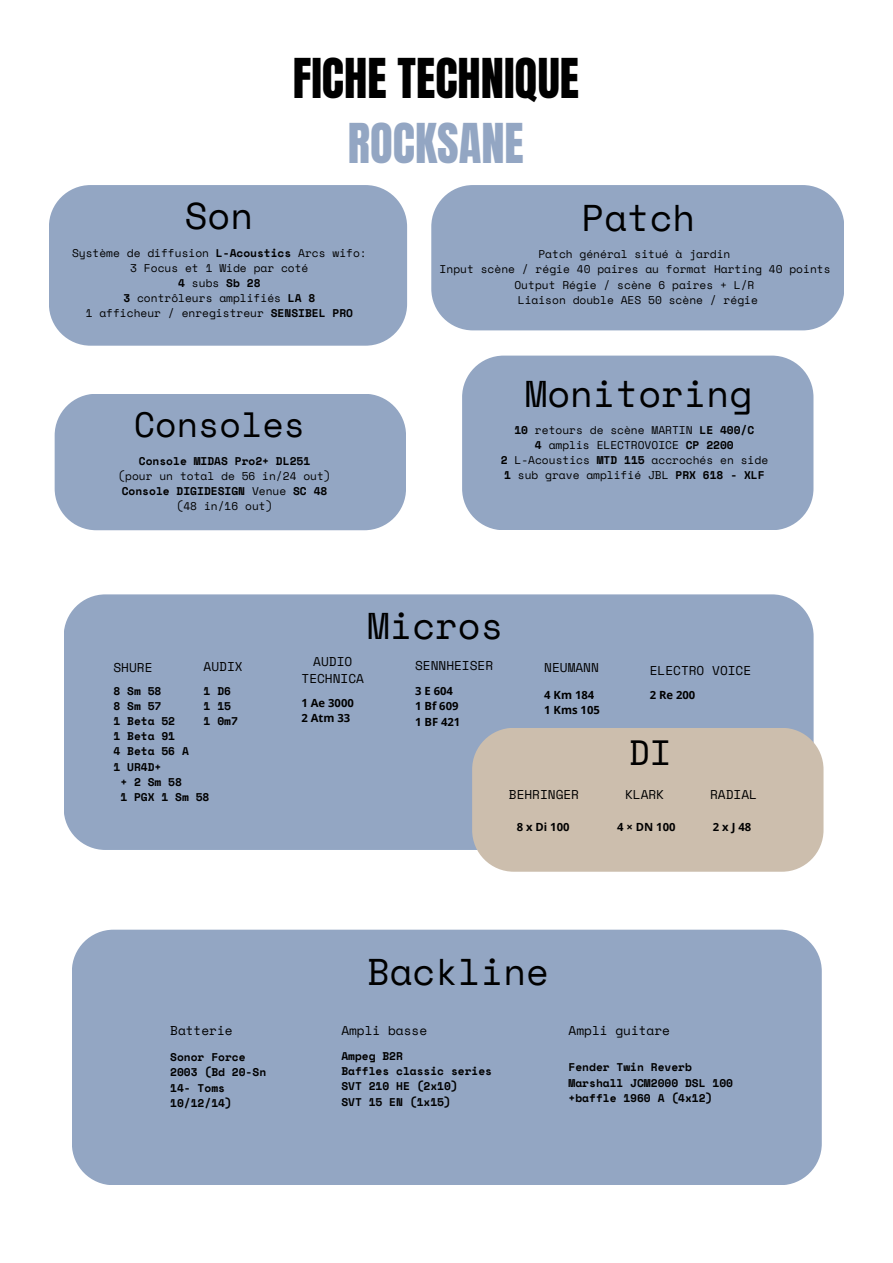
<style>
.page{position:relative;width:893px;height:1263px;background:#fff}
.page>*{position:absolute;margin:0;border:0;box-sizing:border-box;transform-origin:0 0}
.t1{font:46.72px/65.1px "Anton";color:#000;text-align:center}
.t2{font:37.12px "Space Mono";color:#000}
.t3{font:35.03px "Space Mono";color:#000}
.t4{font:12.75px/17.4px "Space Mono";color:#000;text-align:center}
.t5{font:700 11.25px "Open Sans";color:#000}
.t6{font:11.18px "Space Mono";color:#000}
.t7{font:700 11.18px/15.1px "Space Mono";color:#000}
.s1{color:#93a6c3}
.s2{font-weight:700}
.s3{font-weight:400}
</style>
<div class="page">
<div style="left:49px;top:185px;width:358px;height:161px;background:#93a6c3;border-radius:42px"></div>
<div style="left:431px;top:185px;width:413px;height:145px;background:#93a6c3;border-radius:42px"></div>
<div style="left:55px;top:394px;width:351px;height:136px;background:#93a6c3;border-radius:42px"></div>
<div style="left:462px;top:356px;width:351px;height:174px;background:#93a6c3;border-radius:42px"></div>
<div style="left:64px;top:594px;width:749px;height:256px;background:#93a6c3;border-radius:42px"></div>
<div style="left:472px;top:728px;width:351px;height:144px;background:#ccbead;border-radius:42px"></div>
<div style="left:72px;top:930px;width:749px;height:255px;background:#93a6c3;border-radius:42px"></div>
<h1 class="t1" style="left:293px;top:47px;width:288px">FICHE TECHNIQUE<br><span class="s1">ROCKSANE</span></h1>
<h3 class="t2" style="left:185px;top:187px;width:70px">Son</h3>
<p class="t6" style="left:72px;top:244px;width:296px">Système de diffusion <span class="s2">L-Acoustics</span> Arcs wifo:</p>
<p class="t6" style="left:130px;top:259px;width:180px">3 Focus et 1 Wide par coté</p>
<p class="t7" style="left:178px;top:275px;width:84px">4 <span class="s3">subs</span> Sb 28</p>
<p class="t6" style="left:123px;top:290px;width:193px"><span class="s2">3</span> contrôleurs amplifiés <span class="s2">LA 8</span></p>
<p class="t6" style="left:86px;top:305px;width:269px">1 afficheur / enregistreur <span class="s2">SENSIBEL PRO</span></p>
<h3 class="t3" style="left:134px;top:398px;width:173px">Consoles</h3>
<p class="t7" style="left:139px;top:453px;width:173px">Console MIDAS Pro2+ DL251</p>
<p class="t6" style="left:118px;top:467px;width:214px">(pour un total de 56 in/24 out)</p>
<p class="t7" style="left:122px;top:483px;width:207px">Console DIGIDESIGN <span class="s3">Venue</span> SC 48</p>
<p class="t6" style="left:177px;top:498px;width:97px">(48 in/16 out)</p>
<h3 class="t2" style="left:581px;top:190px;width:115px">Patch</h3>
<p class="t6" style="left:538px;top:246px;width:194px">Patch général situé à jardin</p>
<p class="t6" style="left:439px;top:261px;width:392px">Input scène / régie 40 paires au format Harting 40 points</p>
<p class="t6" style="left:514px;top:276px;width:242px">Output Régie / scène 6 paires + L/R</p>
<p class="t6" style="left:518px;top:291px;width:242px">Liaison double AES 50 scène / régie</p>
<h3 class="t2" style="left:525px;top:366px;width:229px">Monitoring</h3>
<p class="t6" style="left:514px;top:421px;width:241px"><span class="s2">10</span> retours de scène MARTIN <span class="s2">LE 400/C</span></p>
<p class="t6" style="left:535px;top:436px;width:200px"><span class="s2">4</span> amplis ELECTROVOICE <span class="s2">CP 2200</span></p>
<p class="t6" style="left:501px;top:451px;width:269px"><span class="s2">2</span> L-Acoustics <span class="s2">MTD 115</span> accrochés en side</p>
<p class="t6" style="left:504px;top:467px;width:262px"><span class="s2">1</span> sub grave amplifié JBL <span class="s2">PRX 618 - XLF</span></p>
<h4 class="t2" style="left:367px;top:598px;width:138px">Micros</h4>
<p class="t4" style="left:204px;top:658px;width:40px">AUDIX</p>
<p class="t7" style="left:204px;top:683px;width:29px">1 D6</p>
<h3 class="t7" style="left:204px;top:698px;width:29px">1 15</h3>
<h4 class="t7" style="left:204px;top:713px;width:36px">1 0m7</h4>
<p class="t4" style="left:113px;top:659px;width:40px">SHURE</p>
<h4 class="t7" style="left:113px;top:683px;width:49px">8 Sm 58</h4>
<p class="t7" style="left:113px;top:698px;width:49px">8 Sm 57</p>
<p class="t7" style="left:113px;top:713px;width:63px">1 Beta 52</p>
<p class="t7" style="left:113px;top:728px;width:63px">1 Beta 91</p>
<p class="t7" style="left:113px;top:743px;width:77px">4 Beta 56 A</p>
<p class="t7" style="left:113px;top:759px;width:49px">1 UR4D+</p>
<p class="t7" style="left:120px;top:774px;width:63px">+2Sm58</p>
<p class="t7" style="left:120px;top:789px;width:91px">1 PGX 1 Sm 58</p>
<h4 class="t4" style="left:301px;top:652px;width:64px">AUDIO<br>TECHNICA</h4>
<p class="t4" style="left:415px;top:656px;width:79px">SENNHEISER</p>
<p class="t5" style="left:415px;top:683px;width:39px">3 E 604</p>
<p class="t5" style="left:415px;top:698px;width:45px">1 Bf 609</p>
<h4 class="t5" style="left:415px;top:713px;width:47px">1 BF 421</h4>
<p class="t5" style="left:301px;top:695px;width:54px">1 Ae 3000</p>
<p class="t5" style="left:301px;top:710px;width:50px">2 Atm 33</p>
<p class="t4" style="left:544px;top:659px;width:56px">NEUMANN</p>
<p class="t5" style="left:544px;top:687px;width:52px">4 Km 184</p>
<h4 class="t5" style="left:544px;top:702px;width:57px">1 Kms 105</h4>
<p class="t4" style="left:650px;top:661px;width:103px">ELECTRO VOICE</p>
<h4 class="t5" style="left:650px;top:687px;width:47px">2 Re 200</h4>
<p class="t3" style="left:628px;top:726px;width:44px">DI</p>
<h2 class="t4" style="left:509px;top:785px;width:72px">BEHRINGER</h2>
<h4 class="t4" style="left:625px;top:785px;width:40px">KLARK</h4>
<h4 class="t4" style="left:710px;top:785px;width:48px">RADIAL</h4>
<p class="t5" style="left:517px;top:819px;width:54px">8 x Di 100</p>
<h6 class="t5" style="left:617px;top:819px;width:60px">4 × DN 100</h6>
<p class="t5" style="left:713px;top:819px;width:40px">2xJ48</p>
<h5 class="t2" style="left:367px;top:943px;width:183px">Backline</h5>
<p class="t4" style="left:170px;top:1022px;width:64px">Batterie</p>
<h3 class="t4" style="left:341px;top:1022px;width:87px">Ampli basse</h3>
<h5 class="t4" style="left:568px;top:1022px;width:103px">Ampli guitare</h5>
<p class="t7" style="left:170px;top:1049px;width:97px">Sonor Force<br>2003 (Bd 20-Sn<br>14- Toms<br>10/12/14)</p>
<p class="t7" style="left:341px;top:1048px;width:63px">Ampeg B2R</p>
<p class="t7" style="left:341px;top:1063px;width:152px">Baffles classic series</p>
<p class="t7" style="left:341px;top:1078px;width:118px">SVT 210 HE (2x10)</p>
<h5 class="t7" style="left:341px;top:1094px;width:111px">SVT 15 EN (1x15)</h5>
<p class="t7" style="left:568px;top:1059px;width:125px">Fender Twin Reverb</p>
<p class="t7" style="left:568px;top:1075px;width:166px">Marshall JCM2000 DSL 100</p>
<p class="t7" style="left:568px;top:1090px;width:145px">+baffle 1960 A (4x12)</p>
</div>
